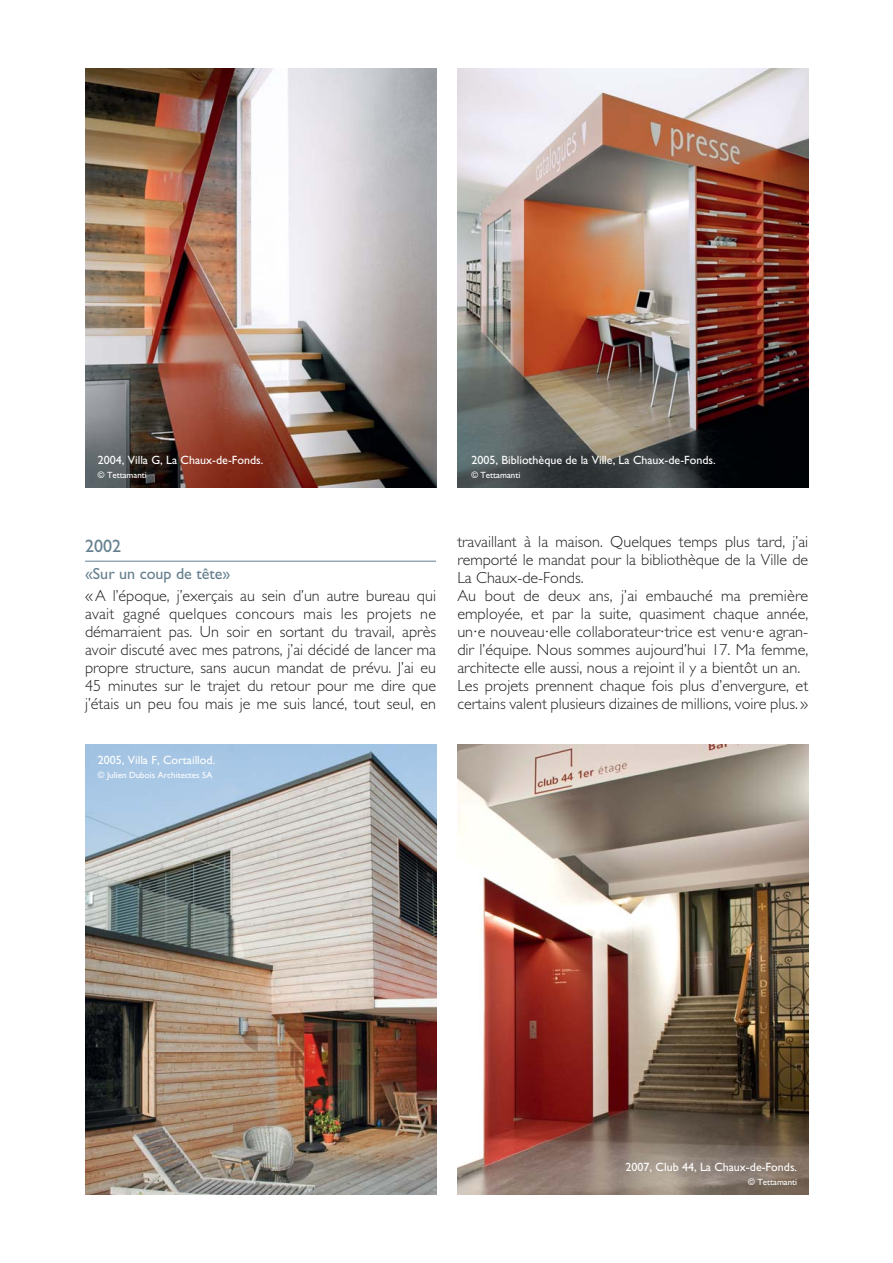
<style>
.page{position:relative;width:893px;height:1263px;background:#fff}
.page>*{position:absolute;margin:0;border:0;box-sizing:border-box;transform-origin:0 0}
.t1{font:18px "Gill Sans";color:#647f8d}
.t2{font:300 16.05px/18px "Gill Sans";color:#231f20;text-align:justify}
.t3{font:16.05px "Gill Sans";color:#647f8d}
.t4{font:12px "Gill Sans";color:#fff}
.t5{font:9px "Gill Sans";color:#fff}
</style>
<div class="page">
<hr style="left:85px;top:561px;width:351px;height:1px;background:#647f8d">
<img style="left:85px;top:68px;width:351px;height:420px">
<img style="left:457px;top:68px;width:351px;height:420px">
<img style="left:85px;top:745px;width:351px;height:450px">
<img style="left:457px;top:745px;width:351px;height:450px">
<p class="t4" style="left:98px;top:456px;width:167px">2004, Villa G, La Chaux-de-Fonds.</p>
<p class="t5" style="left:98px;top:471px;width:50px">© Tettamanti</p>
<p class="t4" style="left:471px;top:456px;width:246px">2005, Bibliothèque de la Ville, La Chaux-de-Fonds.</p>
<p class="t5" style="left:471px;top:471px;width:50px">© Tettamanti</p>
<p class="t1" style="left:85px;top:539px;width:37px">2002</p>
<p class="t3" style="left:85px;top:567px;width:147px">«Sur un coup de tête»</p>
<p class="t2" style="left:85px;top:588px;width:352px">« A l’époque, j’exerçais au sein d’un autre bureau qui avait gagné quelques concours mais les projets ne démarraient pas. Un soir en sortant du travail, après avoir discuté avec mes patrons, j’ai décidé de lancer ma propre structure, sans aucun mandat de prévu. J’ai eu 45 minutes sur le trajet du retour pour me dire que j’étais un peu fou mais je me suis lancé, tout seul, en</p>
<p class="t4" style="left:98px;top:756px;width:119px">2005, Villa F, Cortaillod.</p>
<p class="t5" style="left:98px;top:771px;width:116px">© Julien Dubois Architectes SA</p>
<p class="t2" style="left:457px;top:534px;width:352px;text-align:left">travaillant à la maison. Quelques temps plus tard, j’ai remporté le mandat pour la bibliothèque de la Ville de La Chaux-de-Fonds.<br>Au bout de deux ans, j’ai embauché ma première employée, et par la suite, quasiment chaque année, un·e nouveau·elle collaborateur·trice est venu·e agran&shy;dir l’équipe. Nous sommes aujourd’hui 17. Ma femme, architecte elle aussi, nous a rejoint il y a bientôt un an.<br>Les projets prennent chaque fois plus d’envergure, et certains valent plusieurs dizaines de millions, voire plus. »</p>
<p class="t4" style="left:625px;top:1163px;width:173px">2007, Club 44, La Chaux-de-Fonds.</p>
<p class="t5" style="left:748px;top:1178px;width:50px">© Tettamanti</p>
</div>
